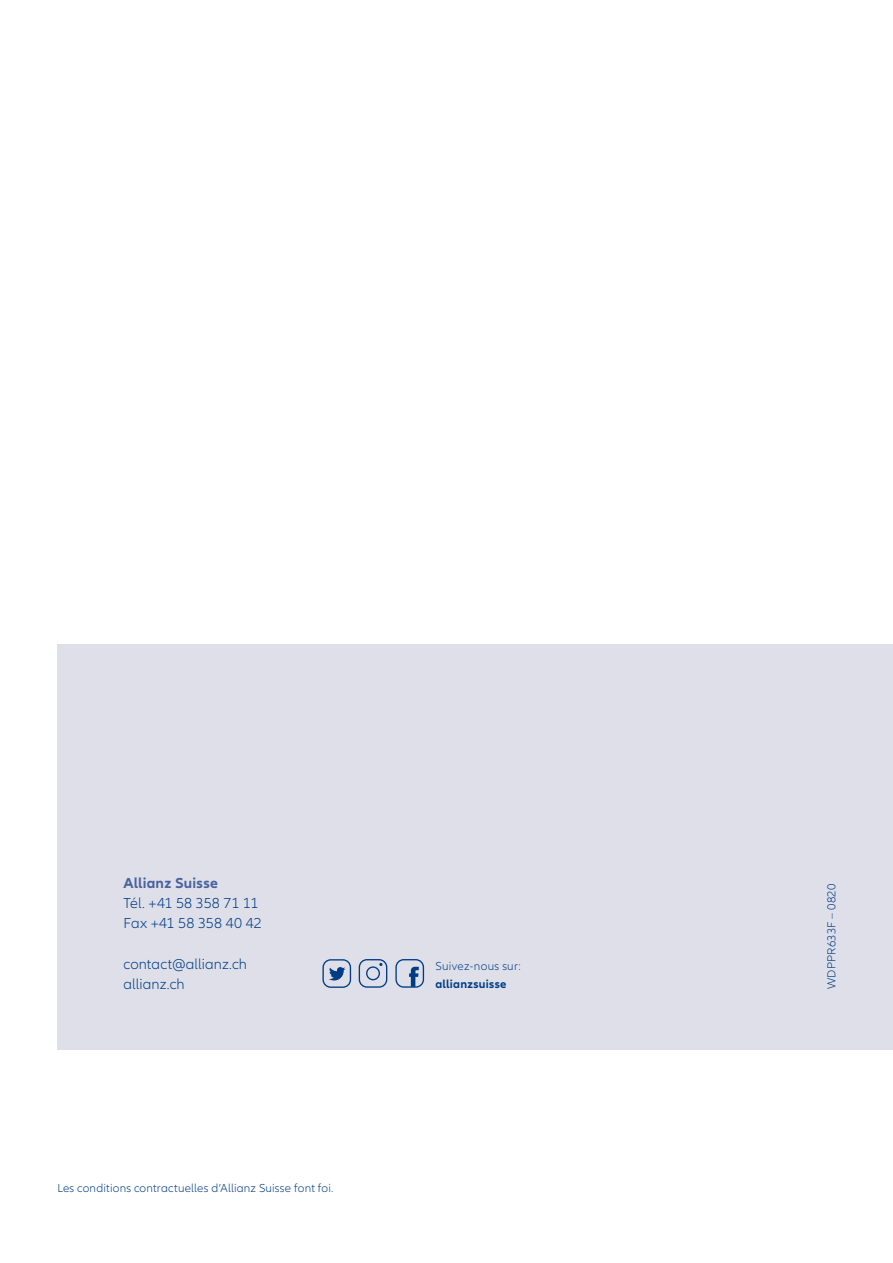
<style>
.page{position:relative;width:893px;height:1263px;background:#fff}
.page>*{position:absolute;margin:0;border:0;box-sizing:border-box;transform-origin:0 0}
.t1{font:300 15px/20.2px "Allianz Neo";letter-spacing:.005em;color:#003d84}
.t2{font:700 15px "Allianz Neo";letter-spacing:.015em;color:#4962a0}
.t3{font:300 12px "Allianz Neo";letter-spacing:.02em;color:#003d84}
.t4{font:700 12px "Allianz Neo";letter-spacing:.025em;color:#003d84}
</style>
<div class="page">
<div style="left:57px;top:645px;width:836px;height:405px;background:#dedfe9"></div>
<svg style="left:359px;top:959px;width:28px;height:29px"></svg>
<svg style="left:322px;top:959px;width:29px;height:29px"></svg>
<svg style="left:395px;top:959px;width:29px;height:29px"></svg>
<p class="t2" style="left:123px;top:874px;width:96px">Allianz Suisse</p>
<p class="t1" style="left:123px;top:893px;width:140px">Tél. +41 58 358 71 11<br>Fax +41 58 358 40 42</p>
<p class="t1" style="left:123px;top:954px;width:125px">contact@allianz.ch allianz.ch</p>
<p class="t3" style="left:435px;top:959px;width:87px">Suivez-nous sur:</p>
<p class="t4" style="left:435px;top:977px;width:73px">allianzsuisse</p>
<p class="t3" style="left:57px;top:1181px;width:278px">Les conditions contractuelles d’Allianz Suisse font foi.</p>
<p class="t3" style="left:825px;top:989px;width:107px;rotate:-90deg">WDPPR633F – 0820</p>
</div>
